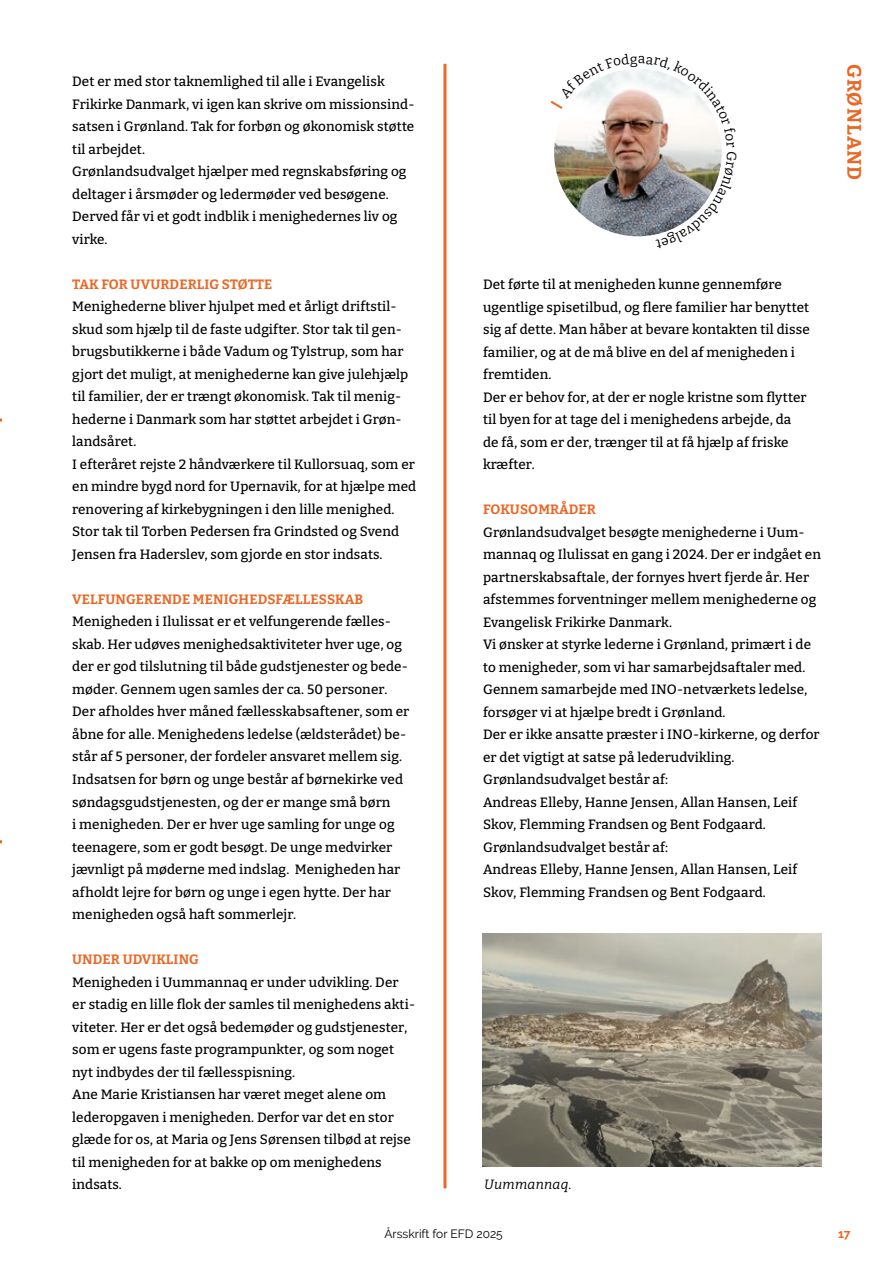
<style>
.page{position:relative;width:893px;height:1263px;background:#fff}
.page>*{position:absolute;margin:0;border:0;box-sizing:border-box;transform-origin:0 0}
.t1{font:100 19.5px "Bitter";letter-spacing:.05em;color:#eb6724}
.t2{font:100 13.5px/22.5px "Bitter";letter-spacing:.01em;color:#000}
.t3{font:100 13.5px "Bitter";letter-spacing:.01em;color:#eb6724}
.t4{font:italic 100 13.5px "Bitter";letter-spacing:.02em;color:#000}
.t5{font:12px "Raleway";color:#000}
.t6{font:700 12px "Raleway";color:#eb6724}
</style>
<div class="page">
<hr style="left:443px;top:64px;width:3px;height:1124px;background:#eb6724">
<img style="left:483px;top:933px;width:339px;height:233px">
<img style="left:554px;top:69px;width:168px;height:168px">
<h1 class="t1" style="left:867px;top:64px;width:118px;rotate:90deg">GRØNLAND</h1>
<p class="t2" style="left:72px;top:70px;width:344px">Det er med stor taknemlighed til alle i Evangelisk Frikirke Danmark, vi igen kan skrive om missionsind&shy;satsen i Grønland. Tak for forbøn og økonomisk støtte til arbejdet.<br>Grønlandsudvalget hjælper med regnskabsføring og deltager i årsmøder og ledermøder ved besøgene.<br>Derved får vi et godt indblik i menighedernes liv og virke.</p>
<p class="t3" style="left:72px;top:276px;width:202px">TAK FOR UVURDERLIG STØTTE</p>
<p class="t2" style="left:72px;top:295px;width:346px">Menighederne bliver hjulpet med et årligt driftstil&shy;skud som hjælp til de faste udgifter. Stor tak til gen&shy;brugsbutikkerne i både Vadum og Tylstrup, som har gjort det muligt, at menighederne kan give julehjælp til familier, der er trængt økonomisk. Tak til menig&shy;hederne i Danmark som har støttet arbejdet i Grøn&shy;landsåret.<br>I efteråret rejste 2 håndværkere til Kullorsuaq, som er en mindre bygd nord for Upernavik, for at hjælpe med renovering af kirkebygningen i den lille menighed.<br>Stor tak til Torben Pedersen fra Grindsted og Svend Jensen fra Haderslev, som gjorde en stor indsats.</p>
<p class="t3" style="left:72px;top:591px;width:293px">VELFUNGERENDE MENIGHEDSFÆLLESSKAB</p>
<p class="t2" style="left:72px;top:610px;width:339px">Menigheden i Ilulissat er et velfungerende fælles&shy;skab. Her udøves menighedsaktiviteter hver uge, og der er god tilslutning til både gudstjenester og bede&shy;møder. Gennem ugen samles der ca. 50 personer.<br>Der afholdes hver måned fællesskabsaftener, som er åbne for alle. Menighedens ledelse (ældsterådet) be&shy;står af 5 personer, der fordeler ansvaret mellem sig.<br>Indsatsen for børn og unge består af børnekirke ved søndagsgudstjenesten, og der er mange små børn<br>i menigheden. Der er hver uge samling for unge og teenagere, som er godt besøgt. De unge medvirker jævnligt på møderne med indslag. Menigheden har afholdt lejre for børn og unge i egen hytte. Der har menigheden også haft sommerlejr.</p>
<p class="t3" style="left:72px;top:951px;width:128px">UNDER UDVIKLING</p>
<p class="t2" style="left:72px;top:970px;width:344px">Menigheden i Uummannaq er under udvikling. Der er stadig en lille flok der samles til menighedens akti&shy;viteter. Her er det også bedemøder og gudstjenester, som er ugens faste programpunkter, og som noget nyt indbydes der til fællesspisning.<br>Ane Marie Kristiansen har været meget alene om lederopgaven i menigheden. Derfor var det en stor glæde for os, at Maria og Jens Sørensen tilbød at rejse til menigheden for at bakke op om menighedens indsats.</p>
<p class="t2" style="left:483px;top:273px;width:328px">Det førte til at menigheden kunne gennemføre ugentlige spisetilbud, og flere familier har benyttet sig af dette. Man håber at bevare kontakten til disse familier, og at de må blive en del af menigheden i fremtiden.<br>Der er behov for, at der er nogle kristne som flytter til byen for at tage del i menighedens arbejde, da de få, som er der, trænger til at få hjælp af friske kræfter.</p>
<p class="t3" style="left:483px;top:501px;width:114px">FOKUSOMRÅDER</p>
<p class="t2" style="left:483px;top:520px;width:339px">Grønlandsudvalget besøgte menighederne i Uum&shy;mannaq og Ilulissat en gang i 2024. Der er indgået en partnerskabsaftale, der fornyes hvert fjerde år. Her afstemmes forventninger mellem menighederne og Evangelisk Frikirke Danmark.<br>Vi ønsker at styrke lederne i Grønland, primært i de to menigheder, som vi har samarbejdsaftaler med.<br>Gennem samarbejde med INO-netværkets ledelse, forsøger vi at hjælpe bredt i Grønland.<br>Der er ikke ansatte præster i INO-kirkerne, og derfor er det vigtigt at satse på lederudvikling.<br>Grønlandsudvalget består af:<br>Andreas Elleby, Hanne Jensen, Allan Hansen, Leif Skov, Flemming Frandsen og Bent Fodgaard.<br>Grønlandsudvalget består af:<br>Andreas Elleby, Hanne Jensen, Allan Hansen, Leif Skov, Flemming Frandsen og Bent Fodgaard.</p>
<p class="t4" style="left:484px;top:1176px;width:89px">Uummannaq.</p>
<p class="t5" style="left:384px;top:1227px;width:120px">Årsskrift for EFD 2025</p>
<p class="t6" style="left:838px;top:1227px;width:14px">17</p>
</div>
